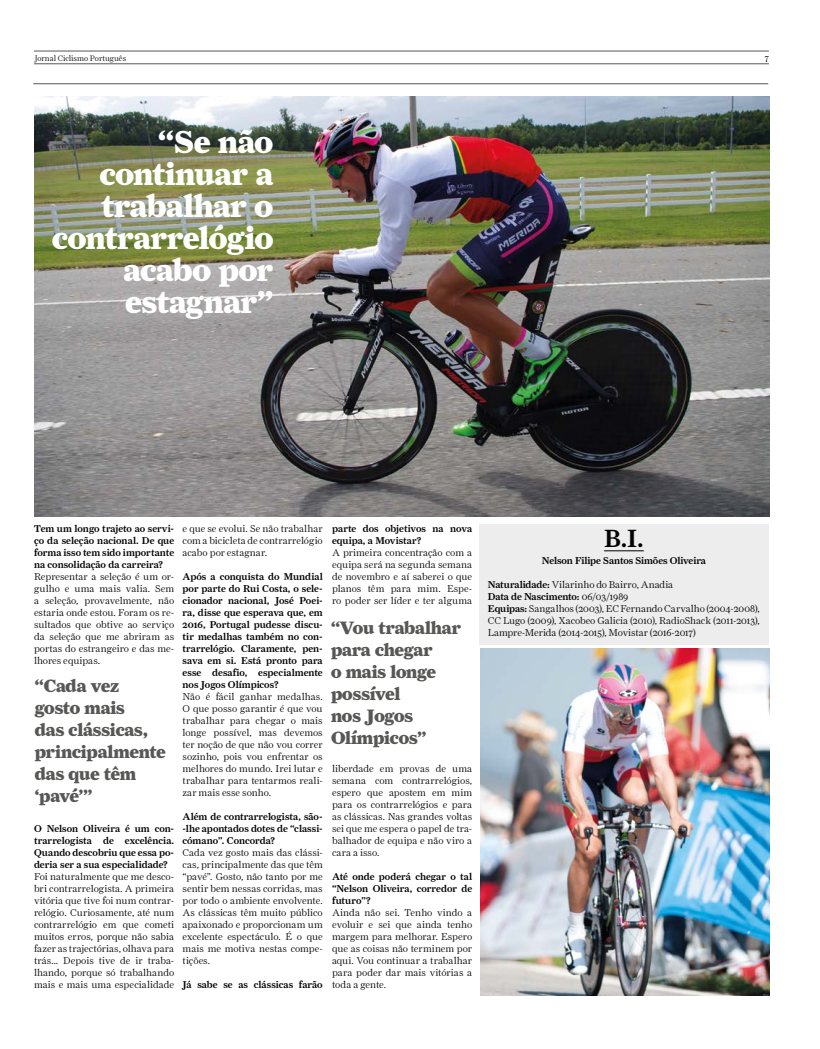
<style>
.page{position:relative;width:820px;height:1049px;background:#fff}
.page>*{position:absolute;margin:0;border:0;box-sizing:border-box;transform-origin:0 0}
.t1{font:32px/32px "Farnham Display Black OSF";letter-spacing:-.01em;color:#fff;text-align:right}
.t2{font:25px "Farnham Display Medium OSF";color:#000}
.t3{font:18px/22px "Farnham Display Black OSF";letter-spacing:-.01em;color:#575756}
.t4{font:10px/12px "Farnham Display Light OSF";letter-spacing:.005em;color:#000;text-align:justify}
.t5{font:10px/12px "Farnham Display Medium OSF";color:#000;text-align:justify}
.t6{font:9px "Farnham Display Light OSF";color:#000}
.t7{font:8px "Farnham Display Light OSF";color:#000}
.s1{font-family:"Farnham Display Medium OSF"}
.s2{font-family:"Farnham Display Light OSF"}
</style>
<div class="page">
<hr style="left:34px;top:51px;width:734px;height:1px;background:#575756">
<hr style="left:34px;top:64px;width:734px;height:1px;background:#575756">
<hr style="left:33px;top:84px;width:734px;height:1px;background:#575756">
<img style="left:480px;top:648px;width:289px;height:348px">
<img style="left:35px;top:96px;width:734px;height:420px">
<div style="left:479px;top:524px;width:289px;height:121px;background:#ededed"></div>
<hr style="left:603px;top:550px;width:40px;height:1px;background:#000">
<p class="t7" style="left:35px;top:53px;width:93px">Jornal Ciclismo Português</p>
<p class="t6" style="left:764px;top:52px;width:6px">7</p>
<h1 class="t1" style="left:52px;top:125px;width:222px">“Se não continuar a trabalhar o contrarrelógio acabo por estagnar”</h1>
<p class="t5" style="left:34px;top:522px;width:142px">Tem um longo trajeto ao servi&shy;ço da seleção nacional. De que forma isso tem sido importante na consolidação da carreira?</p>
<p class="t4" style="left:34px;top:570px;width:142px">Representar a seleção é um or&shy;gulho e uma mais valia. Sem a seleção, provavelmente, não estaria onde estou. Foram os re&shy;sultados que obtive ao serviço da seleção que me abriram as portas do estrangeiro e das me&shy;lhores equipas.</p>
<h3 class="t3" style="left:35px;top:675px;width:132px">“Cada vez gosto mais<br>das clássicas, principalmente das que têm ‘pavé’”</h3>
<p class="t5" style="left:34px;top:822px;width:142px">O Nelson Oliveira é um con&shy;trarrelogista de excelência.<br>Quando descobriu que essa po&shy;deria ser a sua especialidade?</p>
<p class="t4" style="left:34px;top:870px;width:142px">Foi naturalmente que me desco&shy;bri contrarrelogista. A primeira vitória que tive foi num contrar&shy;relógio. Curiosamente, até num contrarrelógio em que cometi muitos erros, porque não sabia fazer as trajectórias, olhava para trás… Depois tive de ir traba&shy;lhando, porque só trabalhando mais e mais uma especialidade</p>
<p class="t4" style="left:182px;top:522px;width:142px">e que se evolui. Se não trabalhar com a bicicleta de contrarrelógio acabo por estagnar.</p>
<p class="t5" style="left:182px;top:570px;width:142px">Após a conquista do Mundial por parte do Rui Costa, o sele&shy;cionador nacional, José Poei&shy;ra, disse que esperava que, em 2016, Portugal pudesse discu&shy;tir medalhas também no con&shy;trarrelógio. Claramente, pen&shy;sava em si. Está pronto para esse desafio, especialmente nos Jogos Olímpicos?</p>
<p class="t4" style="left:182px;top:690px;width:142px">Não é fácil ganhar medalhas.<br>O que posso garantir é que vou trabalhar para chegar o mais longe possível, mas devemos ter noção de que não vou correr sozinho, pois vou enfrentar os melhores do mundo. Irei lutar e trabalhar para tentarmos reali&shy;zar mais esse sonho.</p>
<p class="t5" style="left:182px;top:810px;width:142px">Além de contrarrelogista, são--lhe apontados dotes de “classi&shy;cómano”. Concorda?</p>
<p class="t4" style="left:182px;top:846px;width:142px">Cada vez gosto mais das clássi&shy;cas, principalmente das que têm “pavé”. Gosto, não tanto por me sentir bem nessas corridas, mas por todo o ambiente envolvente.<br>As clássicas têm muito público apaixonado e proporcionam um excelente espectáculo. É o que mais me motiva nestas compe&shy;tições.</p>
<p class="t5" style="left:182px;top:978px;width:142px">Já sabe se as clássicas farão</p>
<p class="t5" style="left:332px;top:522px;width:142px">parte dos objetivos na nova equipa, a Movistar?</p>
<p class="t4" style="left:332px;top:546px;width:142px">A primeira concentração com a equipa será na segunda semana de novembro e aí saberei o que planos têm para mim. Espe&shy;ro poder ser líder e ter alguma</p>
<h3 class="t3" style="left:331px;top:616px;width:131px">“Vou trabalhar para chegar<br>o mais longe possível<br>nos Jogos<br>Olímpicos”</h3>
<p class="t4" style="left:332px;top:762px;width:142px">liberdade em provas de uma semana com contrarrelógios, espero que apostem em mim para os contrarrelógios e para as clássicas. Nas grandes voltas sei que me espera o papel de tra&shy;balhador de equipa e não viro a cara a isso.</p>
<p class="t5" style="left:332px;top:870px;width:142px">Até onde poderá chegar o tal “Nelson Oliveira, corredor de futuro”?</p>
<p class="t4" style="left:332px;top:906px;width:142px">Ainda não sei. Tenho vindo a evoluir e sei que ainda tenho margem para melhorar. Espero que as coisas não terminem por aqui. Vou continuar a trabalhar para poder dar mais vitórias a toda a gente.</p>
<h2 class="t2" style="left:603px;top:523px;width:41px">B.I.</h2>
<p class="t5" style="left:541px;top:555px;width:166px">Nelson Filipe Santos Simões Oliveira</p>
<p class="t4" style="left:487px;top:579px;width:187px"><span class="s1">Naturalidade:</span> Vilarinho do Bairro, Anadia</p>
<p class="t5" style="left:487px;top:591px;width:142px">Data de Nascimento: <span class="s2">06/03/1989</span></p>
<p class="t4" style="left:487px;top:603px;width:273px"><span class="s1">Equipas:</span> Sangalhos (2003), EC Fernando Carvalho (2004-2008), CC Lugo (2009), Xacobeo Galicia (2010), RadioShack (2011-2013), Lampre-Merida (2014-2015), Movistar (2016-2017)</p>
</div>
